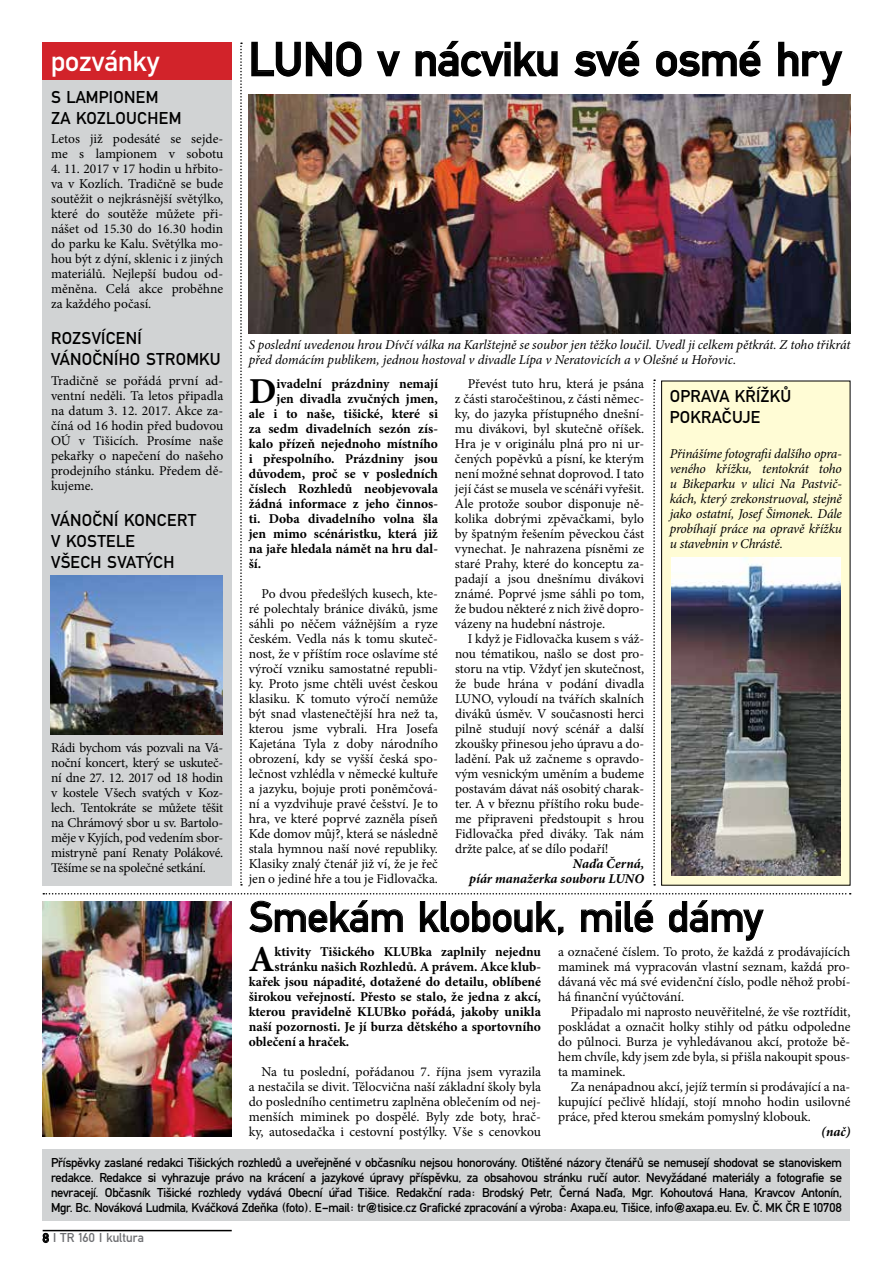
<style>
.page{position:relative;width:893px;height:1263px;background:#fff}
.page>*{position:absolute;margin:0;border:0;box-sizing:border-box;transform-origin:0 0}
.t1{font:49.5px "Fette Mit DOT";color:#000}
.t2{font:45px "Fette Mit DOT";color:#000}
.t3{font:700 36.6px "Minion Pro";color:#000}
.t4{font:30px "Fette Mit DOT";color:#fff}
.t5{font:18px/21px "Fette Mit DOT";letter-spacing:.015em;color:#000}
.t6{font:13.5px/15px "Minion Pro";color:#000;text-align:justify}
.t7{font:700 13.5px "Minion Pro";color:#000}
.t8{font:13.5px/15px "Fette Mit DOT";letter-spacing:-.02em;color:#000;text-align:justify}
.t9{font:italic 13.5px/15px "Minion Pro";letter-spacing:-.01em;color:#000;text-align:justify}
.t10{font:italic 700 13.5px/15px "Minion Pro";letter-spacing:-.005em;color:#000;text-align:right}
.t11{font:13.5px "Fette Mit DOT";color:#6d6e71}
.s1{color:#000}
</style>
<div class="page">
<div style="left:662px;top:381px;width:188px;height:504px;background:#fffcd5"></div>
<div style="left:661px;top:381px;width:189px;height:504px;border:1px solid #000"></div>
<hr style="left:43px;top:1230px;width:189px;height:1px;background:#000">
<svg style="left:42px;top:1233px;width:7px;height:10px"></svg>
<div style="left:43px;top:1149px;width:807px;height:71px;background:#d1d3d4"></div>
<svg style="left:43px;top:893px;width:808px;height:1px"></svg>
<svg style="left:240px;top:43px;width:2px;height:842px"></svg>
<svg style="left:653px;top:379px;width:2px;height:506px"></svg>
<img style="left:672px;top:557px;width:169px;height:318px">
<img style="left:249px;top:95px;width:601px;height:239px">
<img style="left:43px;top:901px;width:189px;height:235px">
<div style="left:43px;top:52px;width:189px;height:833px;background:#d1d3d4"></div>
<div style="left:43px;top:43px;width:189px;height:37px;background:#d2232a"></div>
<img style="left:50px;top:576px;width:172px;height:159px">
<svg style="left:249px;top:900px;width:154px;height:32px"></svg>
<svg style="left:420px;top:901px;width:144px;height:35px"></svg>
<svg style="left:581px;top:900px;width:72px;height:32px"></svg>
<svg style="left:669px;top:900px;width:95px;height:41px"></svg>
<svg style="left:251px;top:41px;width:111px;height:36px"></svg>
<svg style="left:376px;top:51px;width:24px;height:26px"></svg>
<svg style="left:415px;top:40px;width:143px;height:37px"></svg>
<svg style="left:574px;top:40px;width:66px;height:37px"></svg>
<svg style="left:656px;top:40px;width:105px;height:37px"></svg>
<svg style="left:778px;top:41px;width:65px;height:45px"></svg>
<h3 class="t4" style="left:51px;top:45px;width:110px">pozvánky</h3>
<h3 class="t5" style="left:51px;top:87px;width:132px">S LAMPIONEM<br>ZA KOZLOUCHEM</h3>
<p class="t6" style="left:51px;top:131px;width:174px">Letos již podesáté se sejde&shy;me s lampionem v sobotu</p>
<p class="t6" style="left:51px;top:161px;width:174px">4. 11. 2017 v 17 hodin u hřbito&shy;va v Kozlích. Tradičně se bude soutěžit o nejkrásnější světýlko, které do soutěže můžete při&shy;nášet od 15.30 do 16.30 hodin do parku ke Kalu. Světýlka mo&shy;hou být z dýní, sklenic i z jiných materiálů. Nejlepší budou od&shy;měněna. Celá akce proběhne za každého počasí.</p>
<h3 class="t5" style="left:51px;top:328px;width:171px">ROZSVÍCENÍ<br>VÁNOČNÍHO STROMKU</h3>
<p class="t6" style="left:51px;top:373px;width:174px">Tradičně se pořádá první ad&shy;ventní neděli. Ta letos připadla na datum 3. 12. 2017. Akce za&shy;číná od 16 hodin před budovou OÚ v Tišicích. Prosíme naše pekařky o napečení do našeho prodejního stánku. Předem dě&shy;kujeme.</p>
<h3 class="t5" style="left:51px;top:509px;width:147px">VÁNOČNÍ KONCERT<br>V KOSTELE<br>VŠECH SVATÝCH</h3>
<p class="t6" style="left:51px;top:740px;width:174px">Rádi bychom vás pozvali na Vá&shy;noční koncert, který se uskuteč&shy;ní dne 27. 12. 2017 od 18 hodin v kostele Všech svatých v Koz&shy;lech. Tentokráte se můžete těšit na Chrámový sbor u sv. Bartolo&shy;měje v Kyjích, pod vedením sbor&shy;mistryně paní Renaty Polákové.<br>Těšíme se na společné setkání.</p>
<h1 class="t1" style="left:249px;top:32px;width:594px">LUNO v nácviku své osmé hry</h1>
<p class="t9" style="left:249px;top:337px;width:603px">S poslední uvedenou hrou Dívčí válka na Karlštejně se soubor jen těžko loučil. Uvedl ji celkem pětkrát. Z toho třikrát před domácím publikem, jednou hostoval v divadle Lípa v Neratovicích a v Olešné u Hořovic.</p>
<h3 class="t3" style="left:249px;top:366px;width:29px">D</h3>
<p class="t7" style="left:277px;top:374px;width:163px">ivadelní prázdniny nemají</p>
<p class="t7" style="left:277px;top:389px;width:163px">jen divadla zvučných jmen,</p>
<p class="t7" style="left:249px;top:404px;width:191px">ale i to naše, tišické, které si</p>
<p class="t7" style="left:249px;top:419px;width:191px">za sedm divadelních sezón zís-</p>
<p class="t7" style="left:249px;top:434px;width:191px">kalo přízeň nejednoho místního</p>
<p class="t7" style="left:249px;top:449px;width:191px">i přespolního. Prázdniny jsou</p>
<p class="t7" style="left:249px;top:464px;width:191px">důvodem, proč se v posledních</p>
<p class="t7" style="left:249px;top:479px;width:191px">číslech Rozhledů neobjevovala</p>
<p class="t7" style="left:249px;top:494px;width:191px">žádná informace z jeho činnos-</p>
<p class="t7" style="left:249px;top:509px;width:191px">ti. Doba divadelního volna šla</p>
<p class="t7" style="left:249px;top:524px;width:191px">jen mimo scénáristku, která již</p>
<p class="t7" style="left:249px;top:539px;width:191px">na jaře hledala námět na hru dal-</p>
<p class="t7" style="left:249px;top:554px;width:14px">ší.</p>
<p class="t6" style="left:249px;top:586px;width:191px;text-indent:13px">Po dvou předešlých kusech, kte&shy;ré polechtaly bránice diváků, jsme sáhli po něčem vážnějším a ryze českém. Vedla nás k tomu skuteč&shy;nost, že v příštím roce oslavíme sté výročí vzniku samostatné republi&shy;ky. Proto jsme chtěli uvést českou klasiku. K tomuto výročí nemůže být snad vlastenečtější hra než ta, kterou jsme vybrali. Hra Josefa Kajetána Tyla z doby národního obrození, kdy se vyšší česká spo&shy;lečnost vzhlédla v německé kultuře a jazyku, bojuje proti poněmčová&shy;ní a vyzdvihuje pravé češství. Je to hra, ve které poprvé zazněla píseň Kde domov můj?, která se následně stala hymnou naší nové republiky.<br>Klasiky znalý čtenář již ví, že je řeč jen o jediné hře a tou je Fidlovačka.</p>
<p class="t6" style="left:455px;top:376px;width:191px;text-indent:13px">Převést tuto hru, která je psána z části staročeštinou, z části němec&shy;ky, do jazyka přístupného dnešní&shy;mu divákovi, byl skutečně oříšek.<br>Hra je v originálu plná pro ni ur&shy;čených popěvků a písní, ke kterým není možné sehnat doprovod. I tato její část se musela ve scénáři vyřešit.<br>Ale protože soubor disponuje ně&shy;kolika dobrými zpěvačkami, bylo by špatným řešením pěveckou část vynechat. Je nahrazena písněmi ze staré Prahy, které do konceptu za&shy;padají a jsou dnešnímu divákovi známé. Poprvé jsme sáhli po tom, že budou některé z nich živě dopro&shy;vázeny na hudební nástroje.</p>
<p class="t6" style="left:455px;top:631px;width:191px;text-indent:13px">I když je Fidlovačka kusem s váž&shy;nou tématikou, našlo se dost pro&shy;storu na vtip. Vždyť jen skutečnost, že bude hrána v podání divadla LUNO, vyloudí na tvářích skalních diváků úsměv. V současnosti herci pilně studují nový scénář a další zkoušky přinesou jeho úpravu a do&shy;ladění. Pak už začneme s opravdo&shy;vým vesnickým uměním a budeme postavám dávat náš osobitý charak&shy;ter. A v březnu příštího roku bude&shy;me připraveni předstoupit s hrou Fidlovačka před diváky. Tak nám držte palce, ať se dílo podaří!</p>
<p class="t10" style="left:469px;top:856px;width:177px">Naďa Černá,<br>píár manažerka souboru LUNO</p>
<h3 class="t5" style="left:670px;top:386px;width:123px">OPRAVA KŘÍŽKŮ<br>POKRAČUJE</h3>
<p class="t9" style="left:670px;top:446px;width:174px">Přinášíme fotografii dalšího opra&shy;veného křížku, tentokrát toho u Bikeparku v ulici Na Pastvič&shy;kách, který zrekonstruoval, stejně jako ostatní, Josef Šimonek. Dále probíhají práce na opravě křížku u stavebnin v Chrástě.</p>
<h2 class="t2" style="left:249px;top:892px;width:516px">Smekám klobouk, milé dámy</h2>
<h3 class="t3" style="left:249px;top:934px;width:27px">A</h3>
<p class="t7" style="left:275px;top:942px;width:268px">ktivity Tišického KLUBka zaplnily nejednu</p>
<p class="t7" style="left:275px;top:957px;width:268px">stránku našich Rozhledů. A právem. Akce klub-</p>
<p class="t7" style="left:249px;top:972px;width:294px">kařek jsou nápadité, dotažené do detailu, oblíbené</p>
<p class="t7" style="left:249px;top:987px;width:294px">širokou veřejností. Přesto se stalo, že jedna z akcí,</p>
<p class="t7" style="left:249px;top:1002px;width:294px">kterou pravidelně KLUBko pořádá, jakoby unikla</p>
<p class="t7" style="left:249px;top:1017px;width:294px">naší pozornosti. Je jí burza dětského a sportovního</p>
<p class="t7" style="left:249px;top:1032px;width:102px">oblečení a hraček.</p>
<p class="t6" style="left:249px;top:1065px;width:294px;text-indent:13px">Na tu poslední, pořádanou 7. října jsem vyrazila a nestačila se divit. Tělocvična naší základní školy byla do posledního centimetru zaplněna oblečením od nej&shy;menších miminek po dospělé. Byly zde boty, hrač&shy;ky, autosedačka i cestovní postýlky. Vše s cenovkou</p>
<p class="t6" style="left:558px;top:945px;width:294px">a označené číslem. To proto, že každá z prodávajících maminek má vypracován vlastní seznam, každá pro&shy;dávaná věc má své evidenční číslo, podle něhož probí&shy;há finanční vyúčtování.</p>
<p class="t6" style="left:558px;top:1005px;width:294px;text-indent:13px">Připadalo mi naprosto neuvěřitelné, že vše roztřídit, poskládat a označit holky stihly od pátku odpoledne do půlnoci. Burza je vyhledávanou akcí, protože bě&shy;hem chvíle, kdy jsem zde byla, si přišla nakoupit spous&shy;ta maminek.</p>
<p class="t6" style="left:558px;top:1080px;width:294px;text-indent:13px">Za nenápadnou akcí, jejíž termín si prodávající a na&shy;kupující pečlivě hlídají, stojí mnoho hodin usilovné práce, před kterou smekám pomyslný klobouk.</p>
<p class="t10" style="left:821px;top:1124px;width:31px">(nač)</p>
<p class="t8" style="left:51px;top:1155px;width:792px">Příspěvky zaslané redakci Tišických rozhledů a uveřejněné v občasníku nejsou honorovány. Otištěné názory čtenářů se nemusejí shodovat se stanoviskem redakce. Redakce si vyhrazuje právo na krácení a jazykové úpravy příspěvku, za obsahovou stránku ručí autor. Nevyžádané materiály a fotografie se nevracejí. Občasník Tišické rozhledy vydává Obecní úřad Tišice. Redakční rada: Brodský Petr, Černá Naďa, Mgr. Kohoutová Hana, Kravcov Antonín, Mgr. Bc. Nováková Ludmila, Kváčková Zdeňka (foto). E–mail: tr@tisice.cz Grafické zpracování a výroba: Axapa.eu, Tišice, info@axapa.eu. Ev. Č. MK ČR E 10708</p>
<p class="t11" style="left:43px;top:1230px;width:103px"><span class="s1">8</span> I TR 160 I kultura</p>
</div>
